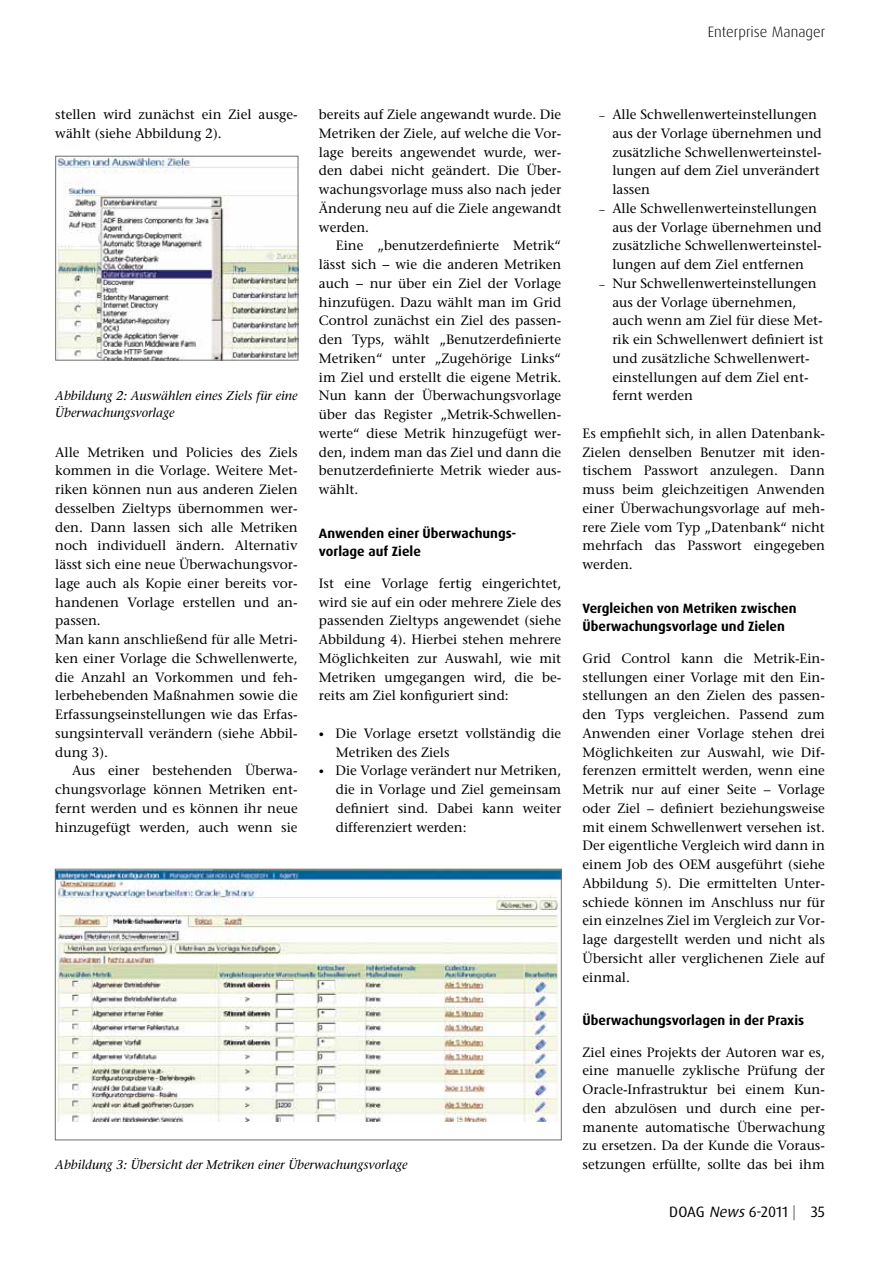
<style>
.page{position:relative;width:893px;height:1263px;background:#fff}
.page>*{position:absolute;margin:0;border:0;box-sizing:border-box;transform-origin:0 0}
.t1{font:15px "Dax Pro";letter-spacing:-.005em;color:#000}
.t2{font:300 15px "Dax Pro";color:#000}
.t3{font:500 13.5px/18.8px "Stone Serif Std";color:#000;text-align:justify}
.t4{font:700 13.5px/18px "Dax Pro";color:#000}
.t5{font:italic 500 12.75px/16.5px "Stone Serif Std";color:#000}
.s1{font-size:10.5px}
.s2{font-style:italic}
.s3{color:#6f6f6e}
</style>
<div class="page">
<img style="left:57px;top:158px;width:239px;height:201px">
<div style="left:55px;top:156px;width:243px;height:205px;border:1px solid #6f6f6e"></div>
<img style="left:57px;top:871px;width:503px;height:251px">
<div style="left:55px;top:869px;width:507px;height:271px;border:1px solid #6f6f6e"></div>
<p class="t2" style="left:708px;top:22px;width:119px">Enterprise Manager</p>
<p class="t3" style="left:55px;top:105px;width:244px">stellen wird zunächst ein Ziel ausge&shy;wählt (siehe Abbildung 2).</p>
<p class="t5" style="left:55px;top:388px;width:244px">Abbildung 2: Auswählen eines Ziels für eine<br>Überwachungsvorlage</p>
<p class="t3" style="left:55px;top:443px;width:244px;text-align:left">Alle Metriken und Policies des Ziels kommen in die Vorlage. Weitere Met&shy;riken können nun aus anderen Zielen desselben Zieltyps übernommen wer&shy;den. Dann lassen sich alle Metriken noch individuell ändern. Alternativ lässt sich eine neue Überwachungsvor&shy;lage auch als Kopie einer bereits vor&shy;handenen Vorlage erstellen und an&shy;passen.<br>Man kann anschließend für alle Metri&shy;ken einer Vorlage die Schwellenwerte, die Anzahl an Vorkommen und feh&shy;lerbehebenden Maßnahmen sowie die Erfassungseinstellungen wie das Erfas&shy;sungsintervall verändern (siehe Abbil&shy;dung 3).</p>
<p class="t3" style="left:55px;top:761px;width:244px;text-indent:17px">Aus einer bestehenden Überwa&shy;chungsvorlage können Metriken ent&shy;fernt werden und es können ihr neue hinzugefügt werden, auch wenn sie</p>
<p class="t3" style="left:319px;top:105px;width:244px">bereits auf Ziele angewandt wurde. Die Metriken der Ziele, auf welche die Vor&shy;lage bereits angewendet wurde, wer&shy;den dabei nicht geändert. Die Über&shy;wachungsvorlage muss also nach jeder Änderung neu auf die Ziele angewandt werden.</p>
<p class="t3" style="left:319px;top:236px;width:244px;text-indent:17px">Eine „benutzerdefinierte Metrik“ lässt sich − wie die anderen Metriken auch − nur über ein Ziel der Vorlage hinzufügen. Dazu wählt man im Grid Control zunächst ein Ziel des passen&shy;den Typs, wählt „Benutzerdefinierte Metriken“ unter „Zugehörige Links“ im Ziel und erstellt die eigene Metrik.<br>Nun kann der Überwachungsvorlage über das Register „Metrik-Schwellen&shy;werte“ diese Metrik hinzugefügt wer&shy;den, indem man das Ziel und dann die benutzerdefinierte Metrik wieder aus&shy;wählt.</p>
<p class="t4" style="left:319px;top:524px;width:199px">Anwenden einer Überwachungs&shy;vorlage auf Ziele</p>
<p class="t3" style="left:319px;top:574px;width:244px">Ist eine Vorlage fertig eingerichtet, wird sie auf ein oder mehrere Ziele des passenden Zieltyps angewendet (siehe Abbildung 4). Hierbei stehen mehrere Möglichkeiten zur Auswahl, wie mit Metriken umgegangen wird, die be&shy;reits am Ziel konfiguriert sind:</p>
<p class="t3" style="left:336px;top:724px;width:227px;text-indent:-17px"><span class="s1">•</span> Die Vorlage ersetzt vollständig die<br>Metriken des Ziels</p>
<p class="t3" style="left:336px;top:761px;width:227px;text-indent:-17px"><span class="s1">•</span> Die Vorlage verändert nur Metriken, die in Vorlage und Ziel gemeinsam definiert sind. Dabei kann weiter differenziert werden:</p>
<p class="t3" style="left:612px;top:105px;width:211px;text-align:left;text-indent:-13px"><span class="s1">–</span> Alle Schwellenwerteinstellungen aus der Vorlage übernehmen und zusätzliche Schwellenwerteinstel&shy;lungen auf dem Ziel unverändert lassen</p>
<p class="t3" style="left:612px;top:199px;width:211px;text-align:left;text-indent:-13px"><span class="s1">–</span> Alle Schwellenwerteinstellungen aus der Vorlage übernehmen und zusätzliche Schwellenwerteinstel&shy;lungen auf dem Ziel entfernen</p>
<p class="t3" style="left:612px;top:274px;width:213px;text-align:left;text-indent:-13px"><span class="s1">–</span> Nur Schwellenwerteinstellungen aus der Vorlage übernehmen, auch wenn am Ziel für diese Met&shy;rik ein Schwellenwert definiert ist und zusätzliche Schwellenwert&shy;einstellungen auf dem Ziel ent&shy;fernt werden</p>
<p class="t3" style="left:583px;top:424px;width:244px">Es empfiehlt sich, in allen Datenbank-Zielen denselben Benutzer mit iden&shy;tischem Passwort anzulegen. Dann muss beim gleichzeitigen Anwenden einer Überwachungsvorlage auf meh&shy;rere Ziele vom Typ „Datenbank“ nicht mehrfach das Passwort eingegeben werden.</p>
<p class="t4" style="left:583px;top:599px;width:215px">Vergleichen von Metriken zwischen<br>Überwachungsvorlage und Zielen</p>
<p class="t3" style="left:583px;top:649px;width:244px">Grid Control kann die Metrik-Ein&shy;stellungen einer Vorlage mit den Ein&shy;stellungen an den Zielen des passen&shy;den Typs vergleichen. Passend zum Anwenden einer Vorlage stehen drei Möglichkeiten zur Auswahl, wie Dif&shy;ferenzen ermittelt werden, wenn eine Metrik nur auf einer Seite – Vorlage oder Ziel – definiert beziehungsweise mit einem Schwellenwert versehen ist.<br>Der eigentliche Vergleich wird dann in einem Job des OEM ausgeführt (siehe Abbildung 5). Die ermittelten Unter&shy;schiede können im Anschluss nur für ein einzelnes Ziel im Vergleich zur Vor&shy;lage dargestellt werden und nicht als Übersicht aller verglichenen Ziele auf einmal.</p>
<p class="t4" style="left:583px;top:1012px;width:223px">Überwachungsvorlagen in der Praxis</p>
<p class="t3" style="left:583px;top:1043px;width:244px">Ziel eines Projekts der Autoren war es, eine manuelle zyklische Prüfung der Oracle-Infrastruktur bei einem Kun&shy;den abzulösen und durch eine per&shy;manente automatische Überwachung zu ersetzen. Da der Kunde die Voraus-</p>
<p class="t5" style="left:55px;top:1157px;width:354px">Abbildung 3: Übersicht der Metriken einer Überwachungsvorlage</p>
<p class="t3" style="left:583px;top:1155px;width:244px">setzungen erfüllte, sollte das bei ihm</p>
<p class="t1" style="left:669px;top:1202px;width:157px">DOAG <span class="s2">News</span>6-2011 <span class="s3">|</span> 35</p>
</div>
